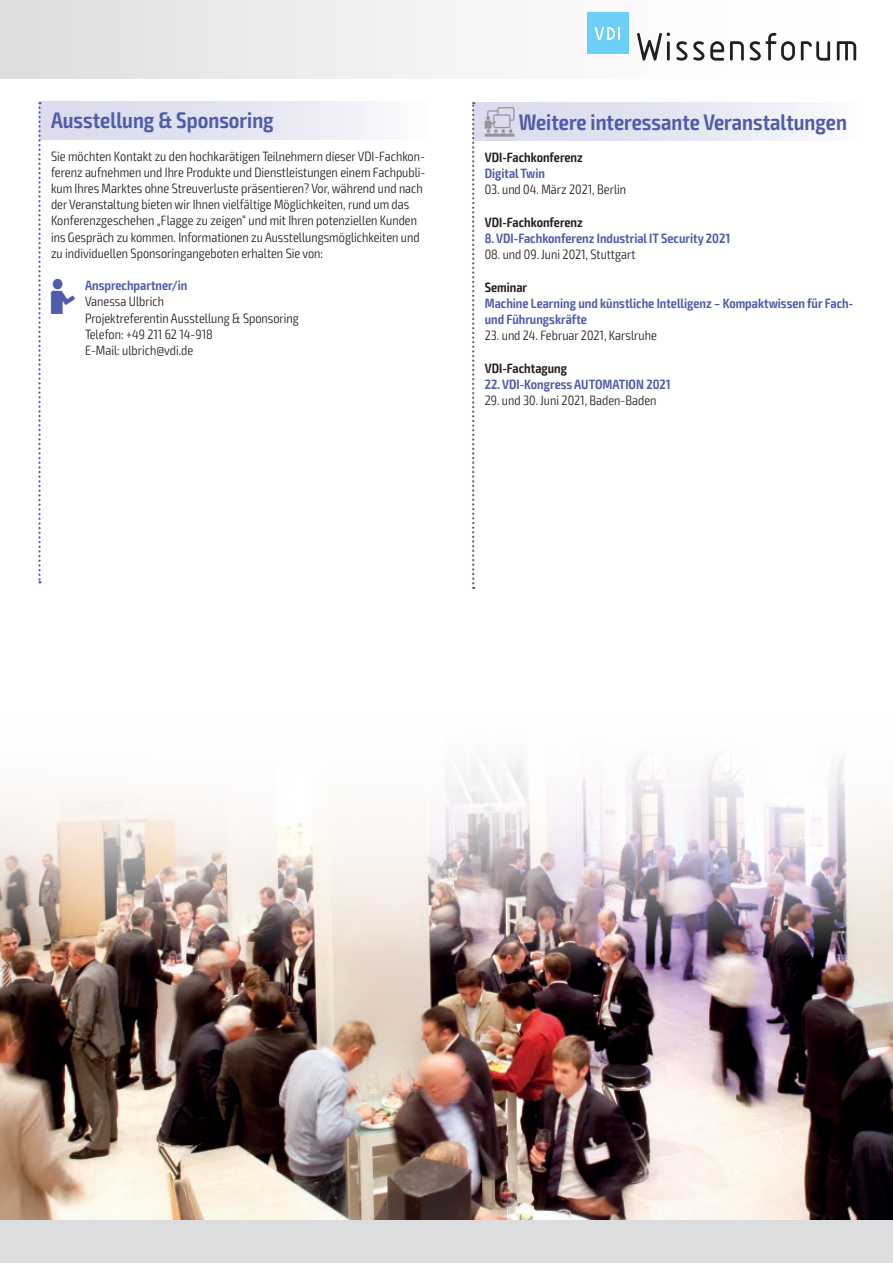
<style>
.page{position:relative;width:893px;height:1263px;background:#fff}
.page>*{position:absolute;margin:0;border:0;box-sizing:border-box;transform-origin:0 0}
.t1{font:600 condensed 22.5px "Exo 2";color:#505ca9}
.t2{font:300 condensed 13.5px/16.2px "Exo 2";color:#231f20}
.t3{font:600 condensed 13.5px/16.2px "Exo 2";color:#505ca9}
.t4{font:600 condensed 13.5px "Exo 2";color:#231f20}
.t5{font:13.5px "VDI Iconset S4 A Regular";color:#505ca9}
.s1{font-family:"VDI Iconset S4 A Regular";font-weight:400;font-stretch:normal;font-size:15px;color:#939598}
</style>
<div class="page">
<img style="left:0;top:756px;width:893px;height:464px">
<div style="left:0;top:1220px;width:13px;height:43px;background:#dcdddf"></div>
<div style="left:13px;top:1220px;width:880px;height:43px;background:#dcdddf"></div>
<div style="left:0;top:0;width:893px;height:79px;background:linear-gradient(to right,#dfe0e2,#fff)"></div>
<svg style="left:637px;top:32px;width:33px;height:29px"></svg>
<svg style="left:676px;top:41px;width:48px;height:20px"></svg>
<svg style="left:730px;top:41px;width:14px;height:20px"></svg>
<svg style="left:750px;top:33px;width:45px;height:28px"></svg>
<svg style="left:801px;top:41px;width:29px;height:20px"></svg>
<svg style="left:837px;top:41px;width:19px;height:20px"></svg>
<div style="left:587px;top:13px;width:42px;height:41px;background:#6bcff6"></div>
<svg style="left:594px;top:27px;width:26px;height:13px"></svg>
<div style="left:473px;top:102px;width:390px;height:38px;background:linear-gradient(to right,#d6d7eb,#f8f8fb)"></div>
<div style="left:39px;top:102px;width:390px;height:37px;background:linear-gradient(to right,#d6d7eb,#f8f8fb)"></div>
<svg style="left:38px;top:102px;width:3px;height:481px"></svg>
<svg style="left:472px;top:102px;width:2px;height:487px"></svg>
<h1 class="t1" style="left:51px;top:107px;width:224px">Ausstellung &amp; Sponsoring</h1>
<p class="t2" style="left:51px;top:148px;width:376px">Sie möchten Kontakt zu den hochkarätigen Teilnehmern dieser VDI-Fachkon&shy;ferenz aufnehmen und Ihre Produkte und Dienstleistungen einem Fachpubli&shy;kum Ihres Marktes ohne Streuverluste präsentieren? Vor, während und nach der Veranstaltung bieten wir Ihnen vielfältige Möglichkeiten, rund um das Konferenzgeschehen „Flagge zu zeigen“ und mit Ihren potenziellen Kunden ins Gespräch zu kommen. Informationen zu Ausstellungsmöglichkeiten und zu individuellen Sponsoringangeboten erhalten Sie von:</p>
<p class="t5" style="left:51px;top:288px;width:26px">A</p>
<p class="t3" style="left:85px;top:278px;width:104px">Ansprechpartner/in</p>
<p class="t2" style="left:85px;top:294px;width:215px">Vanessa Ulbrich<br>Projektreferentin Ausstellung &amp; Sponsoring<br>Telefon: +49 211 62 14-918<br>E-Mail: ulbrich@vdi.de</p>
<h1 class="t1" style="left:485px;top:108px;width:364px"><span class="s1">W</span> Weitere interessante Veranstaltungen</h1>
<p class="t4" style="left:485px;top:149px;width:100px">VDI-Fachkonferenz</p>
<p class="t3" style="left:485px;top:166px;width:62px">Digital Twin</p>
<p class="t2" style="left:485px;top:182px;width:143px">03. und 04. März 2021, Berlin</p>
<p class="t4" style="left:485px;top:214px;width:100px">VDI-Fachkonferenz</p>
<p class="t3" style="left:485px;top:230px;width:247px">8. VDI-Fachkonferenz Industrial IT Security 2021</p>
<p class="t2" style="left:485px;top:247px;width:152px">08. und 09. Juni 2021, Stuttgart</p>
<p class="t4" style="left:485px;top:279px;width:44px">Seminar</p>
<p class="t3" style="left:485px;top:295px;width:370px">Machine Learning und künstliche Intelligenz – Kompaktwissen für Fach&shy;und Führungskräfte</p>
<p class="t2" style="left:485px;top:328px;width:174px">23. und 24. Februar 2021, Karslruhe</p>
<p class="t4" style="left:485px;top:360px;width:84px">VDI-Fachtagung</p>
<p class="t3" style="left:485px;top:376px;width:187px">22. VDI-Kongress AUTOMATION 2021</p>
<p class="t2" style="left:485px;top:392px;width:173px">29. und 30. Juni 2021, Baden-Baden</p>
</div>
